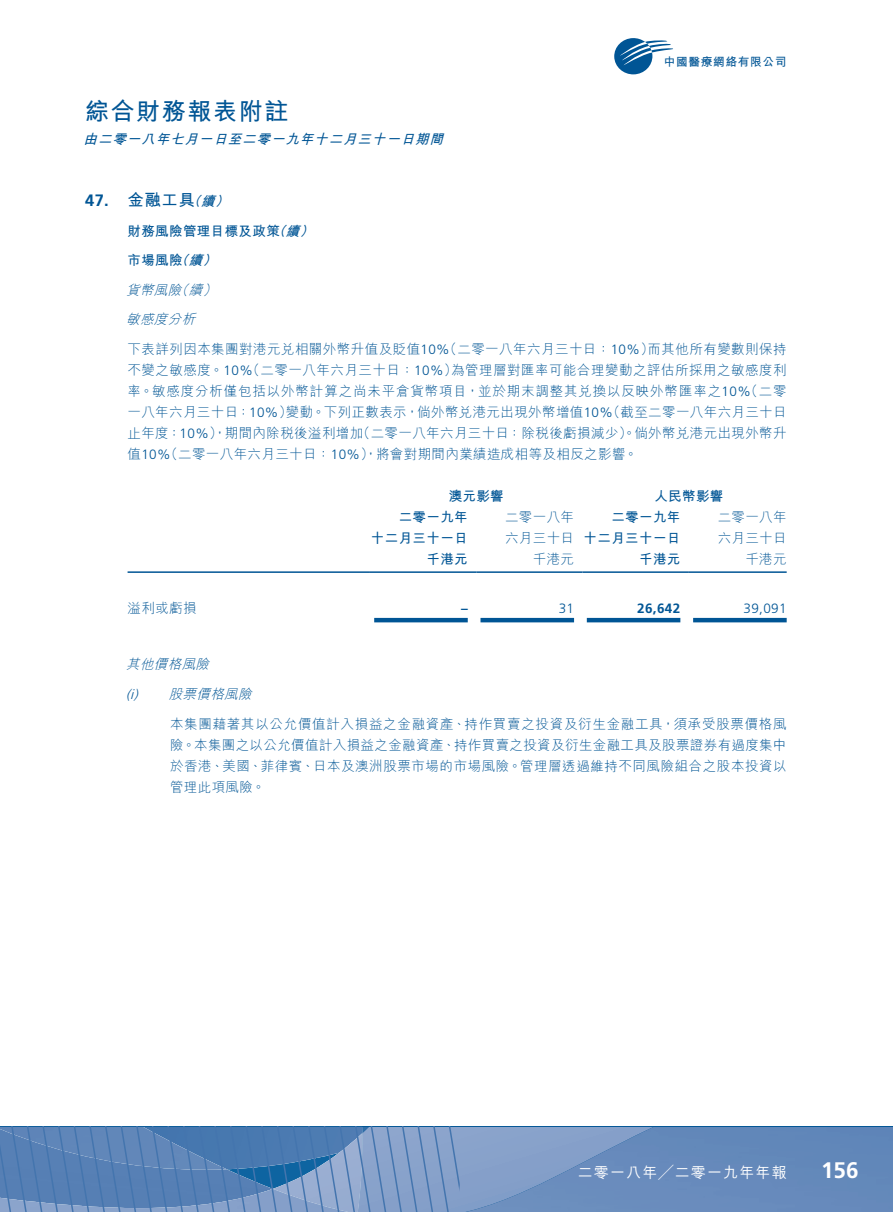
<style>
.page{position:relative;width:893px;height:1212px;background:#fff}
.page>*{position:absolute;margin:0;border:0;box-sizing:border-box;transform-origin:0 0}
.t1{font:24px "M Hei HK Bold E Ten B5 H";letter-spacing:.07em;color:#005595}
.t2{font:700 22.5px "Frutiger LT Std";color:#fff}
.t3{font:16.5px "M Hei HK Bold E Ten B5 H";color:#005595}
.t4{font:15px "M Hei HK Medium E Ten B5 H";letter-spacing:.08em;color:#fff}
.t5{font:13.5px/21px "M Hei HK Light E Ten B5 H";letter-spacing:.035em;color:#005595}
.t6{font:13.5px/21px "M Hei HK Bold E Ten B5 H";letter-spacing:.03em;color:#005595;text-align:right}
.t7{font:13.5px "M Hei HK Light E Ten B5 H";letter-spacing:.055em;color:#005595}
.t8{font:italic 13.5px "M Hei HK Bold E Ten B5 H";color:#005595}
.t9{font:italic 13.5px "M Hei HK Light E Ten B5 H";color:#005595}
.t10{font:300 13.5px "Frutiger LT Std";letter-spacing:.03em;color:#005595}
.t11{font:700 13.5px "Frutiger LT Std";color:#005595}
.t12{font:11.7px "M Hei HK Bold E Ten B5 H";letter-spacing:.055em;color:#005595}
.s1{font-family:"Frutiger LT Std";font-weight:700}
.s2{font-style:italic;font-size:13.5px}
.s3{font-style:italic}
.s4{font-family:"Frutiger LT Std";font-weight:300}
</style>
<div class="page">
<div style="left:653px;top:1127px;width:240px;height:85px;background:#6489ba"></div>
<svg style="left:0;top:1127px;width:653px;height:85px;background:#6a8ebd"></svg>
<svg style="left:614px;top:38px;width:59px;height:37px"></svg>
<hr style="left:128px;top:571px;width:242px;height:2px;background:#005595">
<hr style="left:370px;top:571px;width:106px;height:2px;background:#005595">
<hr style="left:476px;top:571px;width:107px;height:2px;background:#005595">
<hr style="left:583px;top:571px;width:106px;height:2px;background:#005595">
<hr style="left:689px;top:571px;width:98px;height:2px;background:#005595">
<hr style="left:374px;top:618px;width:94px;height:4px;background:#005595">
<hr style="left:480px;top:618px;width:94px;height:4px;background:#005595">
<hr style="left:587px;top:618px;width:93px;height:4px;background:#005595">
<hr style="left:693px;top:618px;width:94px;height:4px;background:#005595">
<h1 class="t1" style="left:85px;top:102px;width:205px">綜合財務報表附註</h1>
<p class="t8" style="left:84px;top:134px;width:364px">由二零一八年七月一日至二零一九年十二月三十一日期間</p>
<p class="t12" style="left:664px;top:57px;width:124px">中國醫療網絡有限公司</p>
<p class="t3" style="left:85px;top:194px;width:148px"><span class="s1">47.</span> 金融工具<span class="s2">（續）</span></p>
<p class="t6" style="left:128px;top:218px;width:191px;line-height:29.5px;text-align:left">財務風險管理目標及政策<span class="s3">（續）</span>市場風險<span class="s3">（續）</span></p>
<p class="t5" style="left:126px;top:277px;width:662px;line-height:29.5px"><span class="s3">貨幣風險（續）<br>敏感度分析<br></span>下表詳列因本集團對港元兌相關外幣升值及貶值<span class="s4">10%</span>（二零一八年六月三十日：<span class="s4">10%</span>）而其他所有變數則保持</p>
<p class="t5" style="left:128px;top:361px;width:661px;text-align:justify">不變之敏感度。<span class="s4">10%</span>（二零一八年六月三十日：<span class="s4">10%</span>）為管理層對匯率可能合理變動之評估所採用之敏感度利率。敏感度分析僅包括以外幣計算之尚未平倉貨幣項目，並於期末調整其兌換以反映外幣匯率之<span class="s4">10%</span>（二零一八年六月三十日：<span class="s4">10%</span>）變動。下列正數表示，倘外幣兌港元出現外幣增值<span class="s4">10%</span>（截至二零一八年六月三十日止年度：<span class="s4">10%</span>），期間內除稅後溢利增加（二零一八年六月三十日：除稅後虧損減少）。倘外幣兌港元出現外幣升值<span class="s4">10%</span>（二零一八年六月三十日：<span class="s4">10%</span>），將會對期間內業績造成相等及相反之影響。</p>
<p class="t6" style="left:449px;top:487px;width:57px">澳元影響</p>
<p class="t6" style="left:654px;top:487px;width:71px">人民幣影響</p>
<p class="t6" style="left:371px;top:508px;width:98px">二零一九年<br>十二月三十一日</p>
<p class="t5" style="left:505px;top:508px;width:71px">二零一八年六月三十日</p>
<p class="t6" style="left:584px;top:508px;width:98px">二零一九年<br>十二月三十一日</p>
<p class="t5" style="left:718px;top:508px;width:71px">二零一八年六月三十日</p>
<p class="t6" style="left:426px;top:550px;width:43px">千港元</p>
<p class="t5" style="left:533px;top:550px;width:43px">千港元</p>
<p class="t6" style="left:639px;top:550px;width:43px">千港元</p>
<p class="t5" style="left:745px;top:550px;width:43px">千港元</p>
<p class="t5" style="left:128px;top:599px;width:71px">溢利或虧損</p>
<p class="t11" style="left:461px;top:603px;width:8px">–</p>
<p class="t10" style="left:559px;top:603px;width:17px">31</p>
<p class="t11" style="left:637px;top:603px;width:45px">26,642</p>
<p class="t10" style="left:743px;top:603px;width:45px">39,091</p>
<p class="t9" style="left:126px;top:659px;width:88px">其他價格風險</p>
<p class="t9" style="left:126px;top:689px;width:130px"><span class="s4">(i)</span> 股票價格風險</p>
<p class="t7" style="left:170px;top:718px;width:618px">本集團藉著其以公允價值計入損益之金融資產、持作買賣之投資及衍生金融工具，須承受股票價格風</p>
<p class="t5" style="left:170px;top:736px;width:618px;text-align:justify">險。本集團之以公允價值計入損益之金融資產、持作買賣之投資及衍生金融工具及股票證券有過度集中於香港、美國、菲律賓、日本及澳洲股票市場的市場風險。管理層透過維持不同風險組合之股本投資以管理此項風險。</p>
<p class="t4" style="left:578px;top:1166px;width:211px">二零一八年╱二零一九年年報</p>
<h2 class="t2" style="left:821px;top:1161px;width:39px">156</h2>
</div>
